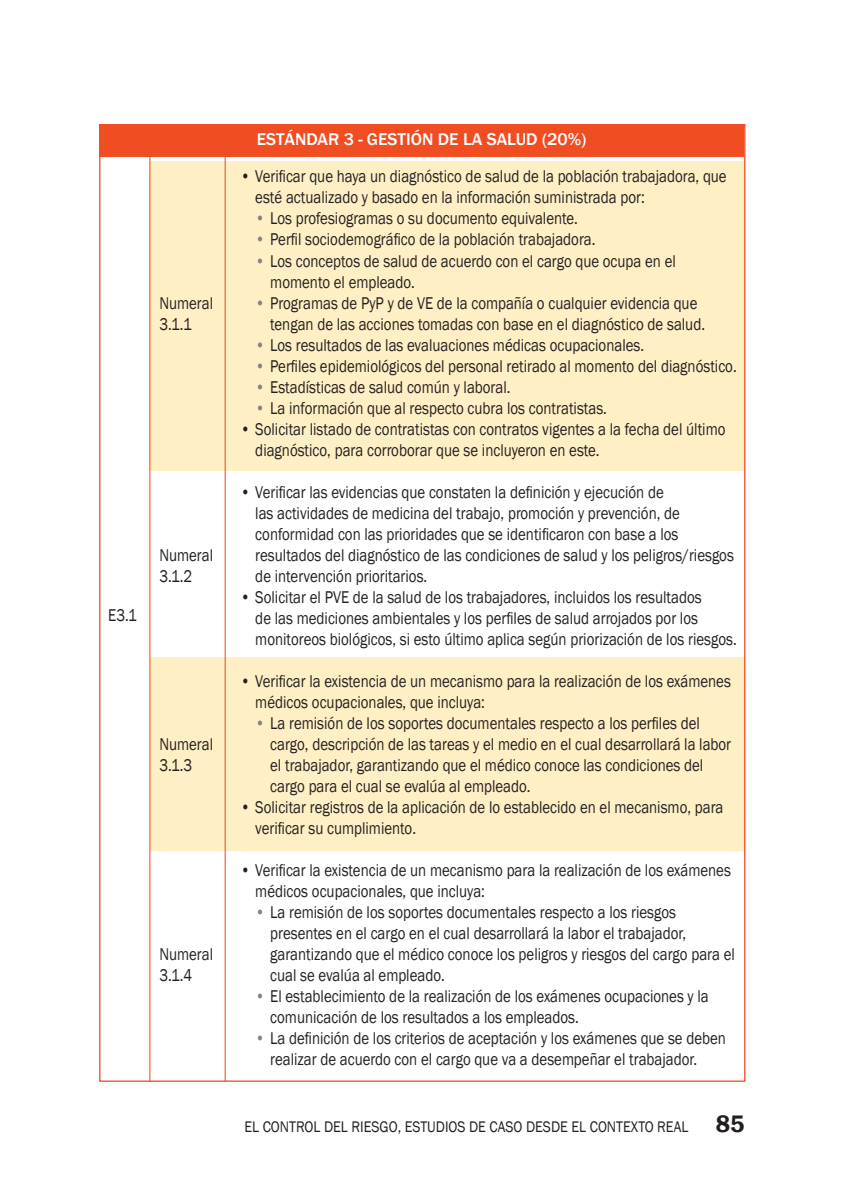
<style>
.page{position:relative;width:844px;height:1191px;background:#fff}
.page>*{position:absolute;margin:0;border:0;box-sizing:border-box;transform-origin:0 0}
.t1{font:17.5px/21px "Franklin Gothic";color:#231f20;scale:.85 1}
.t2{font:500 17.5px "Franklin Gothic";color:#fff}
.t3{font:15.75px "Franklin Gothic";color:#231f20;scale:.9 1}
.s1{color:#808285}
.s2{font-weight:600;font-size:24.5px}
</style>
<div class="page">
<div style="left:149px;top:161px;width:594px;height:309px;background:#feefc5"></div>
<div style="left:150px;top:657px;width:594px;height:194px;background:#feefc5"></div>
<div style="left:100px;top:124px;width:643px;height:33px;background:#f04d22"></div>
<hr style="left:224px;top:157px;width:2px;height:924px;background:#f04d22">
<hr style="left:149px;top:157px;width:1px;height:924px;background:#f04d22">
<p class="t1" style="left:159px;top:292px;width:65px">Numeral<br>3.1.1</p>
<p class="t1" style="left:108px;top:605px;width:35px">E3.1</p>
<p class="t1" style="left:159px;top:544px;width:65px">Numeral<br>3.1.2</p>
<p class="t1" style="left:159px;top:733px;width:65px">Numeral<br>3.1.3</p>
<p class="t1" style="left:159px;top:943px;width:65px">Numeral<br>3.1.4</p>
<p class="t2" style="left:256px;top:128px;width:331px">ESTÁNDAR 3 - GESTIÓN DE LA SALUD (20%)</p>
<p class="t1" style="left:255px;top:166px;width:556px;text-indent:-15px">• Verificar que haya un diagnóstico de salud de la población trabajadora, que esté actualizado y basado en la información suministrada por:</p>
<p class="t1" style="left:255px;top:208px;width:381px"><span class="s1">•</span> Los profesiogramas o su documento equivalente.</p>
<p class="t1" style="left:255px;top:229px;width:401px"><span class="s1">•</span> Perfil sociodemográfico de la población trabajadora.</p>
<p class="t1" style="left:270px;top:250px;width:478px;text-indent:-15px"><span class="s1">•</span> Los conceptos de salud de acuerdo con el cargo que ocupa en el momento el empleado.</p>
<p class="t1" style="left:270px;top:292px;width:513px;text-indent:-15px"><span class="s1">•</span> Programas de PyP y de VE de la compañía o cualquier evidencia que tengan de las acciones tomadas con base en el diagnóstico de salud.</p>
<p class="t1" style="left:255px;top:334px;width:459px"><span class="s1">•</span> Los resultados de las evaluaciones médicas ocupacionales.</p>
<p class="t1" style="left:255px;top:355px;width:567px"><span class="s1">•</span> Perfiles epidemiológicos del personal retirado al momento del diagnóstico.</p>
<p class="t1" style="left:255px;top:376px;width:302px"><span class="s1">•</span> Estadísticas de salud común y laboral.</p>
<p class="t1" style="left:255px;top:397px;width:415px"><span class="s1">•</span> La información que al respecto cubra los contratistas.</p>
<p class="t1" style="left:255px;top:418px;width:554px;text-indent:-15px">• Solicitar listado de contratistas con contratos vigentes a la fecha del último diagnóstico, para corroborar que se incluyeron en este.</p>
<p class="t1" style="left:255px;top:481px;width:564px;text-indent:-15px">• Verificar las evidencias que constaten la definición y ejecución de<br>las actividades de medicina del trabajo, promoción y prevención, de conformidad con las prioridades que se identificaron con base a los resultados del diagnóstico de las condiciones de salud y los peligros/riesgos de intervención prioritarios.</p>
<p class="t1" style="left:255px;top:586px;width:567px;text-indent:-15px">• Solicitar el PVE de la salud de los trabajadores, incluidos los resultados<br>de las mediciones ambientales y los perfiles de salud arrojados por los monitoreos biológicos, si esto último aplica según priorización de los riesgos.</p>
<p class="t1" style="left:255px;top:670px;width:561px;text-indent:-15px">• Verificar la existencia de un mecanismo para la realización de los exámenes médicos ocupacionales, que incluya:</p>
<p class="t1" style="left:270px;top:712px;width:543px;text-indent:-15px"><span class="s1">•</span> La remisión de los soportes documentales respecto a los perfiles del cargo, descripción de las tareas y el medio en el cual desarrollará la labor el trabajador, garantizando que el médico conoce las condiciones del cargo para el cual se evalúa al empleado.</p>
<p class="t1" style="left:255px;top:796px;width:552px;text-indent:-15px">• Solicitar registros de la aplicación de lo establecido en el mecanismo, para verificar su cumplimiento.</p>
<p class="t1" style="left:255px;top:859px;width:561px;text-indent:-15px">• Verificar la existencia de un mecanismo para la realización de los exámenes médicos ocupacionales, que incluya:</p>
<p class="t1" style="left:270px;top:901px;width:548px;text-indent:-15px"><span class="s1">•</span> La remisión de los soportes documentales respecto a los riesgos presentes en el cargo en el cual desarrollará la labor el trabajador, garantizando que el médico conoce los peligros y riesgos del cargo para el cual se evalúa al empleado.</p>
<p class="t1" style="left:270px;top:985px;width:517px;text-indent:-15px"><span class="s1">•</span> El establecimiento de la realización de los exámenes ocupaciones y la comunicación de los resultados a los empleados.</p>
<p class="t1" style="left:270px;top:1027px;width:537px;text-indent:-15px"><span class="s1">•</span> La definición de los criterios de aceptación y los exámenes que se deben realizar de acuerdo con el cargo que va a desempeñar el trabajador.</p>
<p class="t3" style="left:244px;top:1117px;width:557px">EL CONTROL DEL RIESGO, ESTUDIOS DE CASO DESDE EL CONTEXTO REAL <span class="s2">85</span></p>
</div>
